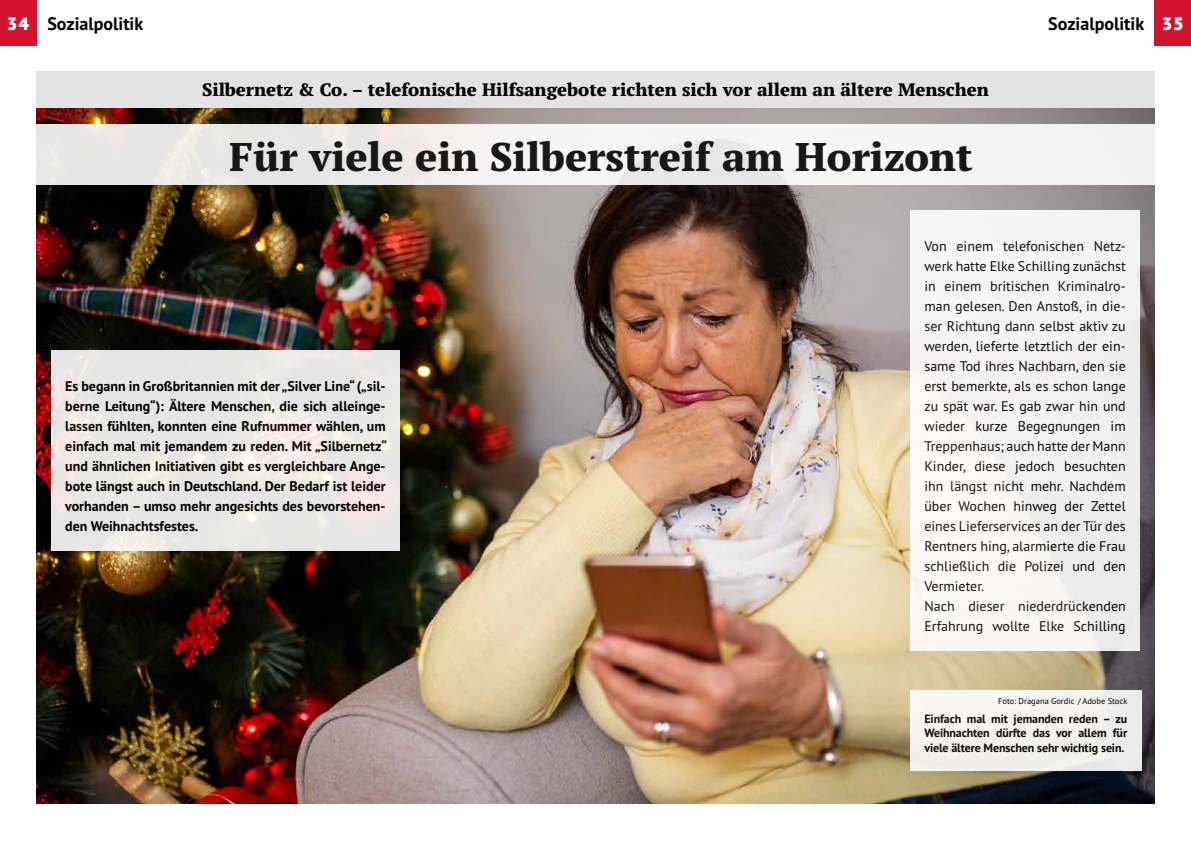
<style>
.page{position:relative;width:1191px;height:842px;background:#fff}
.page>*{position:absolute;margin:0;border:0;box-sizing:border-box;transform-origin:0 0}
.t1{font:800 40px "PT Serif Pro";color:#000}
.t2{font:800 18px "PT Serif Pro";color:#000}
.t3{font:700 18px "PT Sans Pro";color:#000}
.t4{font:14px/20px "PT Sans Pro";color:#000}
.t5{font:700 14px/20px "PT Sans Pro";color:#000;text-align:justify}
.t6{font:700 12px/14.4px "PT Sans Pro";letter-spacing:-.01em;color:#000;text-align:justify}
.t7{font:8.5px "PT Sans Pro";color:#000}
.s1{font-weight:900;color:#fff}
</style>
<div class="page">
<div style="left:0;top:0;width:36px;height:45px;background:#d51130"></div>
<div style="left:1155px;top:0;width:36px;height:45px;background:#d51130"></div>
<img style="left:36px;top:108px;width:1119px;height:696px">
<div style="left:36px;top:71px;width:1119px;height:37px;background:#e3e3e3"></div>
<div style="left:28px;top:124px;width:1135px;height:60px;background:linear-gradient(to right,#e8e7e5,#f7f7f7)"></div>
<div style="left:910px;top:691px;width:231px;height:80px;background:#f3f2ee"></div>
<svg style="left:51px;top:351px;width:349px;height:200px;background:#e9e7e5"></svg>
<div style="left:910px;top:211px;width:230px;height:440px;background:#f5f4f4"></div>
<p class="t3" style="left:7px;top:11px;width:138px"><span class="s1">34</span> Sozialpolitik</p>
<p class="t3" style="left:1048px;top:11px;width:137px">Sozialpolitik <span class="s1">35</span></p>
<p class="t2" style="left:202px;top:78px;width:788px">Silbernetz &amp; Co. – telefonische Hilfsangebote richten sich vor allem an ältere Menschen</p>
<h1 class="t1" style="left:230px;top:130px;width:744px">Für viele ein Silberstreif am Horizont</h1>
<p class="t5" style="left:65px;top:376px;width:323px">Es begann in Großbritannien mit der „Silver Line“ („sil&shy;berne Leitung“): Ältere Menschen, die sich alleinge&shy;lassen fühlten, konnten eine Rufnummer wählen, um einfach mal mit jemandem zu reden. Mit „Silbernetz“ und ähnlichen Initiativen gibt es vergleichbare Ange&shy;bote längst auch in Deutschland. Der Bedarf ist leider vorhanden – umso mehr angesichts des bevorstehen&shy;den Weihnachtsfestes.</p>
<p class="t4" style="left:924px;top:236px;width:203px">Von einem telefonischen Netz&shy;werk hatte Elke Schilling zunächst in einem britischen Kriminalro&shy;man gelesen. Den Anstoß, in die&shy;ser Richtung dann selbst aktiv zu werden, lieferte letztlich der ein&shy;same Tod ihres Nachbarn, den sie erst bemerkte, als es schon lange zu spät war. Es gab zwar hin und wieder kurze Begegnungen im<br>Treppenhaus; auch hatte der Mann<br>Kinder, diese jedoch besuchten ihn längst nicht mehr. Nachdem über Wochen hinweg der Zettel eines Lieferservices an der Tür des<br>Rentners hing, alarmierte die Frau schließlich die Polizei und den<br>Vermieter.<br>Nach dieser niederdrückenden<br>Erfahrung wollte Elke Schilling</p>
<p class="t7" style="left:998px;top:696px;width:131px">Foto: Dragana Gordic / Adobe Stock</p>
<p class="t6" style="left:924px;top:711px;width:204px">Einfach mal mit jemanden reden – zu Weihnachten dürfte das vor allem für viele ältere Menschen sehr wichtig sein.</p>
</div>
